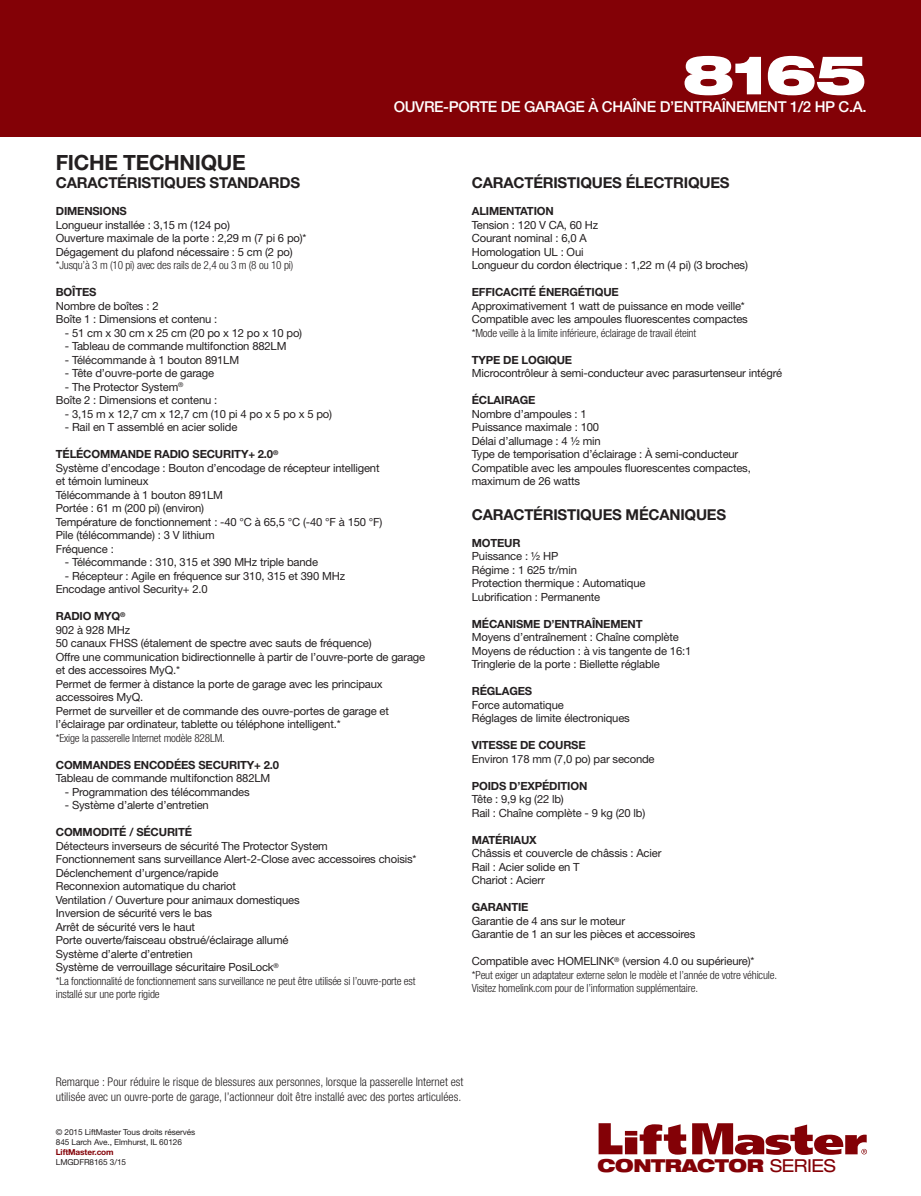
<style>
.page{position:relative;width:921px;height:1196px;background:#fff}
.page>*{position:absolute;margin:0;border:0;box-sizing:border-box;transform-origin:0 0}
.t1{font:900 expanded 54px "Helvetica Neue LT Std";color:#fff}
.t2{font:700 21px "Helvetica Neue LT Std";letter-spacing:-.015em;color:#231f20}
.t3{font:900 expanded 17.85px "Helvetica Neue LT Std";letter-spacing:-.025em;color:#830106}
.t4{font:700 15px "Helvetica Neue LT Std";letter-spacing:-.015em;color:#231f20}
.t5{font:500 15px "Helvetica Neue LT Std";letter-spacing:-.025em;color:#fff}
.t6{font:300 condensed 12px/14.4px "Helvetica Neue LT Std";color:#231f20}
.t7{font:11.25px/13.5px "Helvetica Neue LT Std";letter-spacing:-.015em;color:#231f20}
.t8{font:300 condensed 11.25px/13.5px "Helvetica Neue LT Std";letter-spacing:-.015em;color:#231f20}
.t9{font:700 11.25px "Helvetica Neue LT Std";letter-spacing:-.015em;color:#231f20}
.t10{font:8.25px/9.9px "Helvetica Neue LT Std";letter-spacing:-.01em;color:#231f20}
.t11{font:700 8.25px "Helvetica Neue LT Std";letter-spacing:-.01em;color:#830106}
.s1{font-weight:700}
.s2{font-weight:300;font-stretch:condensed}
.s3{font-weight:400;font-stretch:normal}
.s4{font-weight:400}
</style>
<div class="page">
<div style="left:0;top:0;width:920px;height:137px;background:#830106"></div>
<svg style="left:598px;top:1123px;width:87px;height:31px"></svg>
<svg style="left:692px;top:1123px;width:174px;height:32px"></svg>
<h1 class="t1" style="left:682px;top:40px;width:186px">8165</h1>
<h3 class="t5" style="left:393px;top:98px;width:474px">OUVRE-PORTE DE GARAGE À CHAÎNE D’ENTRAÎNEMENT 1/2 HP C.A.</h3>
<h2 class="t2" style="left:56px;top:150px;width:191px">FICHE TECHNIQUE</h2>
<h3 class="t4" style="left:56px;top:174px;width:246px">CARACTÉRISTIQUES STANDARDS</h3>
<p class="t9" style="left:56px;top:204px;width:72px">DIMENSIONS</p>
<p class="t7" style="left:56px;top:218px;width:252px">Longueur installée : 3,15 m (124 po)<br>Ouverture maximale de la porte : 2,29 m (7 pi 6 po)*<br>Dégagement du plafond nécessaire : 5 cm (2 po)</p>
<p class="t8" style="left:56px;top:258px;width:239px">*Jusqu’à 3 m (10 pi) avec des rails de 2,4 ou 3 m (8 ou 10 pi)</p>
<p class="t9" style="left:56px;top:285px;width:42px">BOÎTES</p>
<p class="t7" style="left:56px;top:299px;width:163px">Nombre de boîtes : 2<br>Boîte 1 : Dimensions et contenu :</p>
<p class="t7" style="left:65px;top:326px;width:239px">- 51 cm x 30 cm x 25 cm (20 po x 12 po x 10 po)</p>
<p class="t7" style="left:65px;top:339px;width:223px">- Tableau de commande multifonction 882LM</p>
<p class="t7" style="left:65px;top:353px;width:176px">- Télécommande à 1 bouton 891LM</p>
<p class="t7" style="left:65px;top:366px;width:151px">- Tête d’ouvre-porte de garage</p>
<p class="t7" style="left:56px;top:380px;width:163px;text-indent:9px">- The Protector System<sup>®<br></sup>Boîte 2 : Dimensions et contenu :</p>
<p class="t7" style="left:65px;top:407px;width:269px">- 3,15 m x 12,7 cm x 12,7 cm (10 pi 4 po x 5 po x 5 po)</p>
<p class="t7" style="left:65px;top:420px;width:174px">- Rail en T assemblé en acier solide</p>
<p class="t7" style="left:56px;top:447px;width:328px"><span class="s1">TÉLÉCOMMANDE RADIO SECURITY+ 2.0</span><sup>®<br></sup>Système d’encodage : Bouton d’encodage de récepteur intelligent et témoin lumineux<br>Télécommande à 1 bouton 891LM<br>Portée : 61 m (200 pi) (environ)<br>Température de fonctionnement : -40 °C à 65,5 °C (-40 °F à 150 °F)<br>Pile (télécommande) : 3 V lithium<br>Fréquence :</p>
<p class="t7" style="left:65px;top:555px;width:255px">- Télécommande : 310, 315 et 390 MHz triple bande</p>
<p class="t7" style="left:56px;top:569px;width:290px;text-indent:9px">- Récepteur : Agile en fréquence sur 310, 315 et 390 MHz<br>Encodage antivol Security+ 2.0</p>
<p class="t7" style="left:56px;top:609px;width:371px"><span class="s1">RADIO MYQ</span><sup>®<br></sup>902 à 928 MHz<br>50 canaux FHSS (étalement de spectre avec sauts de fréquence)<br>Offre une communication bidirectionnelle à partir de l’ouvre-porte de garage et des accessoires MyQ.*<br>Permet de fermer à distance la porte de garage avec les principaux accessoires MyQ.<br>Permet de surveiller et de commande des ouvre-portes de garage et l’éclairage par ordinateur, tablette ou téléphone intelligent.*</p>
<p class="t8" style="left:56px;top:731px;width:170px">*Exige la passerelle Internet modèle 828LM.</p>
<p class="t9" style="left:56px;top:758px;width:225px">COMMANDES ENCODÉES SECURITY+ 2.0</p>
<p class="t7" style="left:56px;top:771px;width:216px">Tableau de commande multifonction 882LM</p>
<p class="t7" style="left:65px;top:785px;width:186px">- Programmation des télécommandes</p>
<p class="t7" style="left:65px;top:798px;width:145px">- Système d’alerte d’entretien</p>
<p class="t9" style="left:56px;top:825px;width:138px">COMMODITÉ / SÉCURITÉ</p>
<p class="t7" style="left:56px;top:839px;width:362px">Détecteurs inverseurs de sécurité The Protector System<br>Fonctionnement sans surveillance Alert-2-Close avec accessoires choisis* Déclenchement d’urgence/rapide<br>Reconnexion automatique du chariot<br>Ventilation / Ouverture pour animaux domestiques<br>Inversion de sécurité vers le bas<br>Arrêt de sécurité vers le haut<br>Porte ouverte/faisceau obstrué/éclairage allumé<br>Système d’alerte d’entretien<br>Système de verrouillage sécuritaire PosiLock<sup>®<br></sup><span class="s2">*La fonctionnalité de fonctionnement sans surveillance ne peut être utilisée si l’ouvre-porte est installé sur une porte rigide</span></p>
<h3 class="t4" style="left:471px;top:173px;width:259px">CARACTÉRISTIQUES ÉLECTRIQUES</h3>
<p class="t9" style="left:471px;top:204px;width:83px">ALIMENTATION</p>
<p class="t7" style="left:471px;top:218px;width:277px">Tension : 120 V CA, 60 Hz<br>Courant nominal : 6,0 A<br>Homologation UL : Oui<br>Longueur du cordon électrique : 1,22 m (4 pi) (3 broches)</p>
<p class="t9" style="left:471px;top:285px;width:148px">EFFICACITÉ ÉNERGÉTIQUE</p>
<p class="t7" style="left:471px;top:299px;width:277px">Approximativement 1 watt de puissance en mode veille*<br>Compatible avec les ampoules fluorescentes compactes</p>
<p class="t8" style="left:471px;top:326px;width:226px">*Mode veille à la limite inférieure, éclairage de travail éteint</p>
<p class="t9" style="left:471px;top:353px;width:102px">TYPE DE LOGIQUE</p>
<p class="t7" style="left:471px;top:366px;width:311px">Microcontrôleur à semi-conducteur avec parasurtenseur intégré</p>
<p class="t9" style="left:471px;top:393px;width:65px">ÉCLAIRAGE</p>
<p class="t7" style="left:471px;top:407px;width:280px">Nombre d’ampoules : 1<br>Puissance maximale : 100<br>Délai d’allumage : 4 ½ min<br>Type de temporisation d’éclairage : À semi-conducteur Compatible avec les ampoules fluorescentes compactes, maximum de 26 watts</p>
<h3 class="t4" style="left:471px;top:505px;width:256px">CARACTÉRISTIQUES MÉCANIQUES</h3>
<p class="t9" style="left:471px;top:536px;width:50px">MOTEUR</p>
<p class="t7" style="left:471px;top:549px;width:175px">Puissance : ½ HP<br>Régime : 1 625 tr/min<br>Protection thermique : Automatique<br>Lubrification : Permanente</p>
<p class="t9" style="left:471px;top:617px;width:172px">MÉCANISME D’ENTRAÎNEMENT</p>
<p class="t7" style="left:471px;top:630px;width:221px">Moyens d’entraînement : Chaîne complète<br>Moyens de réduction : à vis tangente de 16:1<br>Tringlerie de la porte : Biellette réglable</p>
<p class="t9" style="left:471px;top:684px;width:62px">RÉGLAGES</p>
<p class="t7" style="left:471px;top:698px;width:159px">Force automatique<br>Réglages de limite électroniques</p>
<p class="t9" style="left:471px;top:738px;width:115px">VITESSE DE COURSE</p>
<p class="t7" style="left:471px;top:752px;width:184px">Environ 178 mm (7,0 po) par seconde</p>
<p class="t9" style="left:471px;top:779px;width:117px">POIDS D’EXPÉDITION</p>
<p class="t7" style="left:471px;top:792px;width:175px">Tête : 9,9 kg (22 lb)<br>Rail : Chaîne complète - 9 kg (20 lb)</p>
<p class="t9" style="left:471px;top:833px;width:66px">MATÉRIAUX</p>
<p class="t7" style="left:471px;top:846px;width:191px">Châssis et couvercle de châssis : Acier<br>Rail : Acier solide en T<br>Chariot : Acierr</p>
<p class="t9" style="left:471px;top:900px;width:58px">GARANTIE</p>
<p class="t7" style="left:471px;top:914px;width:225px">Garantie de 4 ans sur le moteur<br>Garantie de 1 an sur les pièces et accessoires</p>
<p class="t8" style="left:471px;top:954px;width:306px"><span class="s3">Compatible avec HOMELINK</span><sup>®</sup> <span class="s3">(version 4.0 ou supérieure)* </span>*Peut exiger un adaptateur externe selon le modèle et l’année de votre véhicule.<br>Visitez homelink.com pour de l’information supplémentaire.</p>
<p class="t6" style="left:56px;top:1074px;width:409px">Remarque : Pour réduire le risque de blessures aux personnes, lorsque la passerelle Internet est utilisée avec un ouvre-porte de garage, l’actionneur doit être installé avec des portes articulées.</p>
<p class="t10" style="left:56px;top:1127px;width:141px">© 2015 LiftMaster Tous droits réservés<br>845 Larch Ave., Elmhurst, IL 60126</p>
<p class="t11" style="left:56px;top:1146px;width:59px">LiftMaster.com</p>
<p class="t10" style="left:56px;top:1156px;width:72px">LMGDFR8165 3/15</p>
<h3 class="t3" style="left:597px;top:1154px;width:239px">CONTRACTOR <span class="s4">SERIES</span></h3>
</div>
